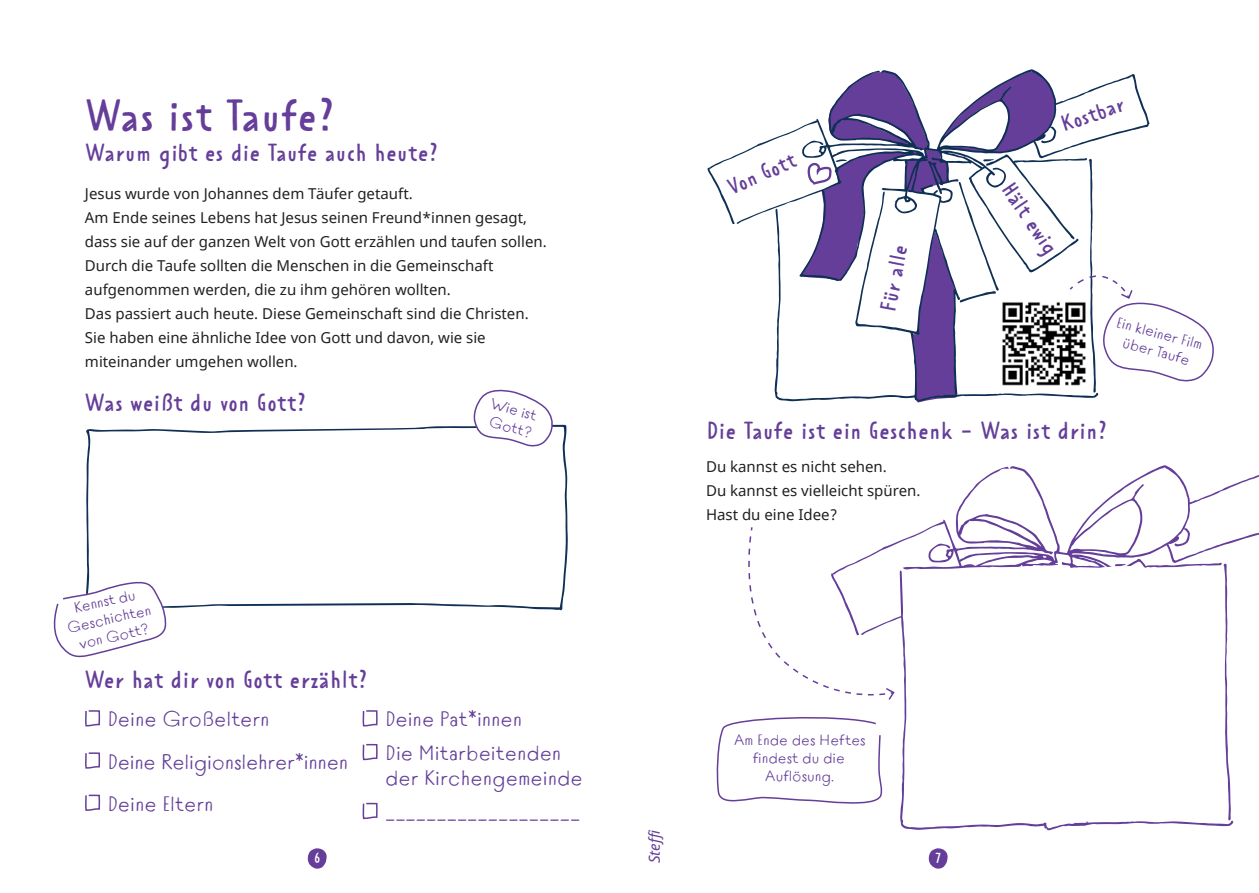
<style>
.page{position:relative;width:1259px;height:893px;background:#fff}
.page>*{position:absolute;margin:0;border:0;box-sizing:border-box;transform-origin:0 0}
.Überschrift{font:46.5px "Tomarik Poster";color:#643e99}
.ÜberschirftZwischen{font:25.5px "Tomarik Poster";color:#643e99}
.ÜberschirftZwischen-2{font:23.25px "Tomarik Poster";color:#643e99}
.Bemerkungen{font:21px/25.2px "Tomarik Introvert";color:#643e99}
.Text{font:15px/24px "Noto Sans";color:#231f20}
.Bemerkungen-2{font:15px/18px "Tomarik Introvert";color:#643e99;text-align:center}
.Text-2{font:italic 15px "Noto Sans";color:#643e99}
.Überschrift-2{font:15px "Tomarik Poster";color:#fff}
</style>
<div class="page">
<svg style="left:85px;top:710px;width:16px;height:17px"></svg>
<svg style="left:85px;top:752px;width:16px;height:17px"></svg>
<svg style="left:85px;top:794px;width:16px;height:17px"></svg>
<svg style="left:86px;top:425px;width:482px;height:185px"></svg>
<svg style="left:473px;top:389px;width:82px;height:59px"></svg>
<svg style="left:53px;top:579px;width:114px;height:79px"></svg>
<svg style="left:362px;top:710px;width:16px;height:17px"></svg>
<svg style="left:362px;top:743px;width:16px;height:18px"></svg>
<svg style="left:362px;top:802px;width:16px;height:18px"></svg>
<svg style="left:308px;top:848px;width:19px;height:21px"></svg>
<svg style="left:928px;top:848px;width:19px;height:21px"></svg>
<svg style="left:707px;top:69px;width:327px;height:333px"></svg>
<svg style="left:895px;top:465px;width:364px;height:365px"></svg>
<svg style="left:1089px;top:559px;width:141px;height:261px"></svg>
<svg style="left:949px;top:565px;width:236px;height:25px"></svg>
<svg style="left:902px;top:590px;width:321px;height:233px"></svg>
<svg style="left:902px;top:563px;width:119px;height:6px"></svg>
<svg style="left:716px;top:717px;width:167px;height:87px"></svg>
<svg style="left:748px;top:527px;width:147px;height:173px"></svg>
<svg style="left:800px;top:70px;width:414px;height:332px"></svg>
<p class="Überschrift" style="left:85px;top:80px;width:253px">Was ist Taufe?</p>
<p class="ÜberschirftZwischen" style="left:85px;top:133px;width:355px">Warum gibt es die Taufe auch heute?</p>
<p class="Text" style="left:85px;top:182px;width:463px">Jesus wurde von Johannes dem Täufer getauft.<br>Am Ende seines Lebens hat Jesus seinen Freund*innen gesagt, dass sie auf der ganzen Welt von Gott erzählen und taufen sollen.<br>Durch die Taufe sollten die Menschen in die Gemeinschaft aufgenommen werden, die zu ihm gehören wollten.<br>Das passiert auch heute. Diese Gemeinschaft sind die Christen.<br>Sie haben eine ähnliche Idee von Gott und davon, wie sie miteinander umgehen wollen.</p>
<p class="ÜberschirftZwischen" style="left:85px;top:383px;width:223px">Was weißt du von Gott?</p>
<p class="Bemerkungen-2" style="left:493px;top:393px;width:49px;text-align:left;rotate:15deg">Wie ist<br>Gott?</p>
<p class="Bemerkungen-2" style="left:62px;top:600px;width:87px;rotate:-12deg">Kennst du<br>Geschichten von Gott?</p>
<p class="ÜberschirftZwischen" style="left:85px;top:660px;width:285px">Wer hat dir von Gott erzählt?</p>
<p class="Bemerkungen" style="left:108px;top:705px;width:164px">Deine Großeltern</p>
<p class="Bemerkungen" style="left:108px;top:747px;width:242px">Deine Religionslehrer*innen</p>
<p class="Bemerkungen" style="left:108px;top:789px;width:107px">Deine Eltern</p>
<p class="Bemerkungen" style="left:385px;top:705px;width:139px">Deine Pat*innen</p>
<p class="Bemerkungen" style="left:385px;top:739px;width:199px">Die Mitarbeitenden der Kirchengemeinde</p>
<p class="Bemerkungen" style="left:385px;top:797px;width:197px">___________________</p>
<p class="ÜberschirftZwischen-2" style="left:722px;top:172px;width:73px;rotate:-24deg">Von Gott</p>
<p class="ÜberschirftZwischen-2" style="left:870px;top:308px;width:69px;rotate:-80deg">Für alle</p>
<p class="ÜberschirftZwischen-2" style="left:1055px;top:109px;width:68px;rotate:-20deg">Kostbar</p>
<p class="ÜberschirftZwischen-2" style="left:1021px;top:175px;width:83px;rotate:55deg">Hält ewig</p>
<p class="Bemerkungen-2" style="left:1119px;top:312px;width:90px;rotate:15deg">Ein kleiner Film über Taufe</p>
<p class="ÜberschirftZwischen" style="left:706px;top:411px;width:404px">Die Taufe ist ein Geschenk – Was ist drin?</p>
<p class="Text" style="left:706px;top:455px;width:216px">Du kannst es nicht sehen.<br>Du kannst es vielleicht spüren.<br>Hast du eine Idee?</p>
<p class="Bemerkungen-2" style="left:734px;top:730px;width:133px">Am Ende des Heftes findest du die<br>Auflösung.</p>
<p class="Text-2" style="left:643px;top:863px;width:35px;rotate:-90deg">Steffi</p>
<p class="Überschrift-2" style="left:314px;top:847px;width:8px">6</p>
<p class="Überschrift-2" style="left:935px;top:847px;width:7px">7</p>
</div>
